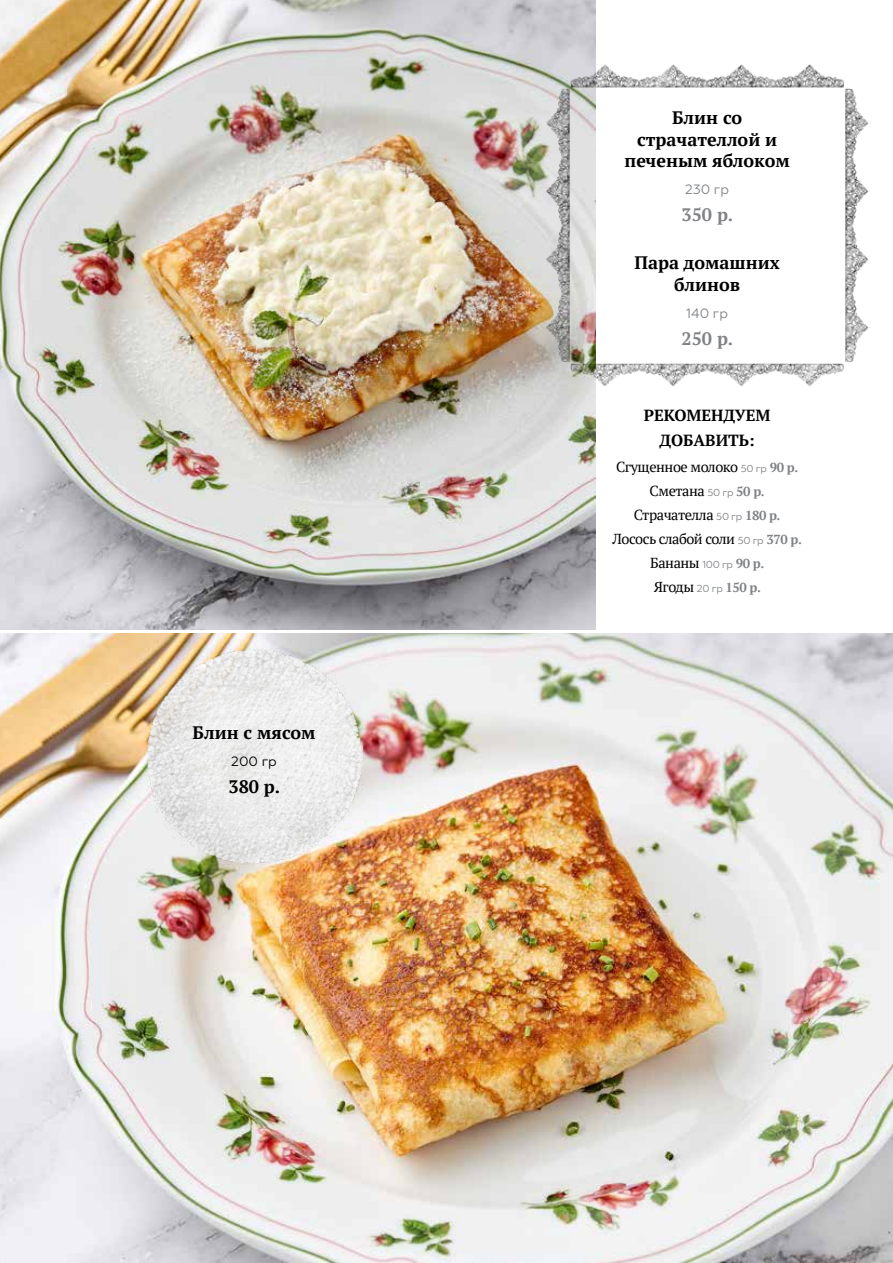
<style>
.page{position:relative;width:893px;height:1263px;background:#fff}
.page>*{position:absolute;margin:0;border:0;box-sizing:border-box;transform-origin:0 0}
.t1{font:700 18px/21.6px "PT Serif";color:#000;text-align:center}
.t2{font:700 18px "PT Serif";color:#808285}
.t3{font:700 16.05px/24.2px "PT Serif";color:#000;text-align:center}
.t4{font:14.4px/24.2px "PT Serif";letter-spacing:-.03em;color:#000;text-align:center}
.t5{font:13.5px "Geometria";color:#808285}
.t6{font:13.5px "Geometria";color:#000}
.s1{font-family:"Geometria";font-size:10.2px;color:#808285}
.s2{font-weight:700;font-size:13.05px;color:#808285}
</style>
<div class="page">
<img style="left:0;top:633px;width:893px;height:630px">
<img style="left:146px;top:648px;width:216px;height:216px">
<img style="left:0;top:0;width:595px;height:630px">
<img style="left:545px;top:64px;width:324px;height:324px">
<p class="t1" style="left:193px;top:722px;width:125px">Блин с мясом</p>
<p class="t6" style="left:231px;top:754px;width:47px">200 гр</p>
<p class="t1" style="left:229px;top:776px;width:53px">380 р.</p>
<p class="t1" style="left:624px;top:107px;width:167px">Блин со страчателлой и печеным яблоком</p>
<p class="t5" style="left:685px;top:182px;width:45px">230 гр</p>
<p class="t2" style="left:682px;top:203px;width:53px">350 р.</p>
<p class="t1" style="left:634px;top:252px;width:147px">Пара домашних блинов</p>
<p class="t5" style="left:686px;top:306px;width:43px">140 гр</p>
<p class="t2" style="left:682px;top:327px;width:53px">250 р.</p>
<p class="t3" style="left:644px;top:403px;width:128px">РЕКОМЕНДУЕМ<br>ДОБАВИТЬ:</p>
<p class="t4" style="left:612px;top:454px;width:191px">Сгущенное молоко <span class="s1">50 гр</span> <span class="s2">90 р.<br></span>Сметана <span class="s1">50 гр</span> <span class="s2">50 р.<br></span>Страчателла <span class="s1">50 гр</span> <span class="s2">180 р.<br></span>Лосось слабой соли <span class="s1">50 гр</span> <span class="s2">370 р.<br></span>Бананы <span class="s1">100 гр</span> <span class="s2">90 р.<br></span>Ягоды <span class="s1">20 гр</span> <span class="s2">150 р.</span></p>
</div>
